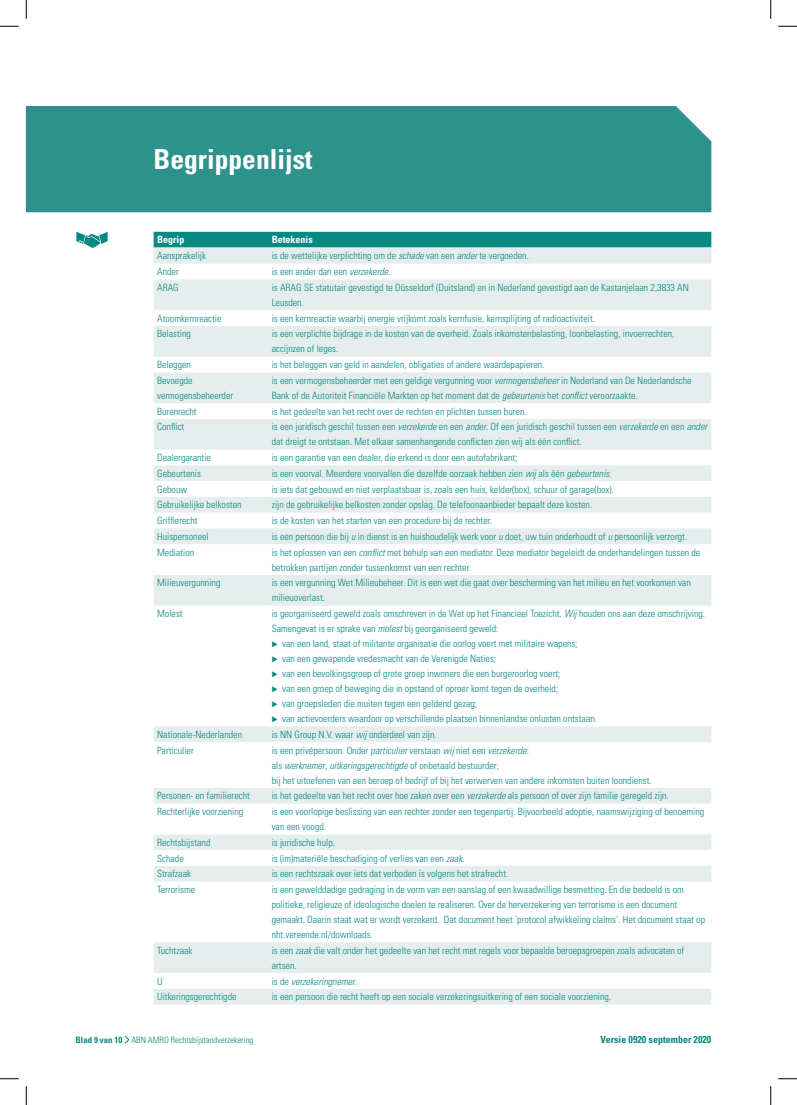
<style>
.page{position:relative;width:797px;height:1105px;background:#fff}
.page>*{position:absolute;margin:0;border:0;box-sizing:border-box;transform-origin:0 0}
.t1{font:700 condensed 27.5px "Univers LT Std";color:#fff}
.t2{font:300 condensed 10px/15px "Univers LT Std";color:#098983}
.t3{font:700 condensed 10px "Univers LT Std";color:#098983}
.t4{font:italic 300 condensed 10px "Univers LT Std";color:#098983}
.t5{font:700 condensed 10px "Univers LT Std";color:#fff}
.t6{font:300 condensed 8.75px "Univers LT Std";color:#098983}
.s1{font-style:italic}
.s2{font-style:normal}
.s3{font-weight:700}
</style>
<div class="page">
<svg style="left:76px;top:232px;width:32px;height:16px"></svg>
<div style="left:26px;top:106px;width:685px;height:106px;background:#2d918c"></div>
<div style="left:154px;top:232px;width:557px;height:16px;background:#098983"></div>
<svg style="left:154px;top:248px;width:557px;height:756px"></svg>
<svg style="left:154px;top:497px;width:557px;height:109px;fill:#e5eeed"></svg>
<svg style="left:124px;top:1035px;width:5px;height:9px"></svg>
<svg style="left:0;top:25px;width:19px;height:2px"></svg>
<svg style="left:778px;top:25px;width:19px;height:2px"></svg>
<svg style="left:0;top:1078px;width:19px;height:1px"></svg>
<svg style="left:778px;top:1078px;width:19px;height:1px"></svg>
<svg style="left:25px;top:0;width:2px;height:19px"></svg>
<svg style="left:25px;top:1086px;width:2px;height:19px"></svg>
<svg style="left:770px;top:0;width:1px;height:19px"></svg>
<svg style="left:770px;top:1086px;width:1px;height:19px"></svg>
<svg style="left:272px;top:641px;width:5px;height:6px"></svg>
<svg style="left:272px;top:656px;width:5px;height:6px"></svg>
<svg style="left:272px;top:671px;width:5px;height:6px"></svg>
<svg style="left:272px;top:686px;width:5px;height:6px"></svg>
<svg style="left:272px;top:701px;width:5px;height:6px"></svg>
<svg style="left:272px;top:716px;width:5px;height:6px"></svg>
<h1 class="t1" style="left:154px;top:142px;width:160px">Begrippenlijst</h1>
<p class="t5" style="left:157px;top:234px;width:29px">Begrip</p>
<p class="t5" style="left:272px;top:234px;width:43px">Betekenis</p>
<p class="t2" style="left:157px;top:248px;width:50px">Aansprakelijk</p>
<p class="t2" style="left:272px;top:248px;width:259px">is de wettelijke verplichting om de <span class="s1">schade</span> van een <span class="s1">ander</span> te vergoeden.</p>
<p class="t2" style="left:157px;top:264px;width:23px">Ander</p>
<p class="t2" style="left:272px;top:264px;width:120px">is een ander dan een <span class="s1">verzekerde</span>.</p>
<p class="t2" style="left:157px;top:280px;width:23px">ARAG</p>
<p class="t2" style="left:272px;top:280px;width:419px">is ARAG SE statutair gevestigd te Düsseldorf (Duitsland) en in Nederland gevestigd aan de Kastanjelaan 2,3833 AN<br>Leusden.</p>
<p class="t2" style="left:157px;top:311px;width:66px">Atoomkernreactie</p>
<p class="t2" style="left:272px;top:311px;width:325px">is een kernreactie waarbij energie vrijkomt zoals kernfusie, kernsplijting of radioactiviteit.</p>
<p class="t2" style="left:157px;top:326px;width:35px">Belasting</p>
<p class="t2" style="left:272px;top:326px;width:404px">is een verplichte bijdrage in de kosten van de overheid. Zoals inkomstenbelasting, loonbelasting, invoerrechten, accijnzen of leges.</p>
<p class="t2" style="left:157px;top:357px;width:35px">Beleggen</p>
<p class="t2" style="left:272px;top:357px;width:274px">is het beleggen van geld in aandelen, obligaties of andere waardepapieren.</p>
<p class="t2" style="left:157px;top:373px;width:78px">Bevoegde vermogensbeheerder</p>
<p class="t2" style="left:272px;top:373px;width:421px">is een vermogensbeheerder met een geldige vergunning voor <span class="s1">vermogensbeheer</span> in Nederland van De Nederlandsche<br>Bank of de Autoriteit Financiële Markten op het moment dat de <span class="s1">gebeurtenis</span> het <span class="s1">conflict</span> veroorzaakte.</p>
<p class="t2" style="left:157px;top:404px;width:41px">Burenrecht</p>
<p class="t2" style="left:272px;top:404px;width:256px">is het gedeelte van het recht over de rechten en plichten tussen buren.</p>
<p class="t2" style="left:157px;top:419px;width:29px">Conflict</p>
<p class="t2" style="left:272px;top:419px;width:437px">is een juridisch geschil tussen een <span class="s1">verzekerde</span> en een <span class="s1">ander</span>. Of een juridisch geschil tussen een <span class="s1">verzekerde</span> en een <span class="s1">ander </span>dat dreigt te ontstaan. Met elkaar samenhangende conflicten zien wij als één conflict.</p>
<p class="t2" style="left:157px;top:450px;width:55px">Dealergarantie</p>
<p class="t2" style="left:272px;top:450px;width:247px">is een garantie van een dealer, die erkend is door een autofabrikant;</p>
<p class="t2" style="left:157px;top:466px;width:45px">Gebeurtenis</p>
<p class="t2" style="left:272px;top:466px;width:341px">is een voorval. Meerdere voorvallen die dezelfde oorzaak hebben zien <span class="s1">wij</span> als één <span class="s1">gebeurtenis</span>.</p>
<p class="t2" style="left:157px;top:482px;width:31px">Gebouw</p>
<p class="t2" style="left:272px;top:482px;width:344px">is iets dat gebouwd en niet verplaatsbaar is, zoals een huis, kelder(box), schuur of garage(box).</p>
<p class="t2" style="left:157px;top:497px;width:86px">Gebruikelijke belkosten</p>
<p class="t2" style="left:272px;top:497px;width:322px">zijn de gebruikelijke belkosten zonder opslag. De telefoonaanbieder bepaalt deze kosten.</p>
<p class="t2" style="left:157px;top:513px;width:42px">Griffierecht</p>
<p class="t2" style="left:272px;top:513px;width:222px">is de kosten van het starten van een procedure bij de rechter.</p>
<p class="t2" style="left:157px;top:529px;width:53px">Huispersoneel</p>
<p class="t2" style="left:272px;top:529px;width:417px">is een persoon die bij <span class="s1">u</span> in dienst is en huishoudelijk werk voor <span class="s1">u</span> doet, uw tuin onderhoudt of <span class="s1">u</span> persoonlijk verzorgt.</p>
<p class="t2" style="left:157px;top:544px;width:39px">Mediation</p>
<p class="t2" style="left:272px;top:544px;width:430px">is het oplossen van een <span class="s1">conflict</span> met behulp van een mediator. Deze mediator begeleidt de onderhandelingen tussen de betrokken partijen zonder tussenkomst van een rechter.</p>
<p class="t2" style="left:157px;top:575px;width:65px">Milieuvergunning</p>
<p class="t2" style="left:272px;top:575px;width:420px">is een vergunning Wet Milieubeheer. Dit is een wet die gaat over bescherming van het milieu en het voorkomen van milieuoverlast.</p>
<p class="t2" style="left:157px;top:606px;width:27px">Molest</p>
<p class="t2" style="left:272px;top:606px;width:435px">is georganiseerd geweld zoals omschreven in de Wet op het Financieel Toezicht. <span class="s1">Wij</span> houden ons aan deze omschrijving.</p>
<p class="t2" style="left:272px;top:621px;width:228px">Samengevat is er sprake van <span class="s1">molest</span> bij georganiseerd geweld:</p>
<p class="t2" style="left:282px;top:636px;width:297px">van een land, staat of militante organisatie die oorlog voert met militaire wapens;</p>
<p class="t2" style="left:282px;top:651px;width:215px">van een gewapende vredesmacht van de Verenigde Naties;</p>
<p class="t2" style="left:282px;top:666px;width:280px">van een bevolkingsgroep of grote groep inwoners die een burgeroorlog voert;</p>
<p class="t2" style="left:282px;top:681px;width:277px">van een groep of beweging die in opstand of oproer komt tegen de overheid;</p>
<p class="t2" style="left:282px;top:696px;width:196px">van groepsleden die muiten tegen een geldend gezag;</p>
<p class="t2" style="left:282px;top:711px;width:316px">van actievoerders waardoor op verschillende plaatsen binnenlandse onlusten ontstaan.</p>
<p class="t2" style="left:157px;top:727px;width:86px">Nationale-Nederlanden</p>
<p class="t2" style="left:272px;top:727px;width:167px">is NN Group N.V. waar <span class="s1">wij</span> onderdeel van zijn.</p>
<p class="t2" style="left:157px;top:742px;width:38px">Particulier</p>
<p class="t2" style="left:272px;top:742px;width:381px">is een privépersoon. Onder <span class="s1">particulier</span> verstaan <span class="s1">wij</span> niet een <span class="s1">verzekerde</span>:<br>als <span class="s1">werknemer</span>, <span class="s1">uitkeringsgerechtigde</span> of onbetaald bestuurder;<br>bij het uitoefenen van een beroep of bedrijf of bij het verwerven van andere inkomsten buiten loondienst.</p>
<p class="t2" style="left:157px;top:788px;width:94px">Personen- en familierecht</p>
<p class="t2" style="left:272px;top:788px;width:398px">is het gedeelte van het recht over hoe zaken over een <span class="s1">verzekerde</span> als persoon of over zijn familie geregeld zijn.</p>
<p class="t2" style="left:157px;top:804px;width:88px">Rechterlijke voorziening</p>
<p class="t2" style="left:272px;top:804px;width:434px">is een voorlopige beslissing van een rechter zonder een tegenpartij. Bijvoorbeeld adoptie, naamswijziging of benoeming van een voogd.</p>
<p class="t2" style="left:157px;top:835px;width:55px">Rechtsbijstand</p>
<p class="t2" style="left:272px;top:835px;width:65px">is juridische hulp.</p>
<p class="t2" style="left:157px;top:850px;width:28px">Schade</p>
<p class="t2" style="left:272px;top:850px;width:194px">is (im)materiële beschadiging of verlies van een <span class="s1">zaak</span>.</p>
<p class="t2" style="left:157px;top:866px;width:35px">Strafzaak</p>
<p class="t2" style="left:272px;top:866px;width:238px">is een rechtszaak over iets dat verboden is volgens het strafrecht.</p>
<p class="t2" style="left:157px;top:882px;width:40px">Terrorisme</p>
<p class="t2" style="left:272px;top:882px;width:435px">is een gewelddadige gedraging in de vorm van een aanslag of een kwaadwillige besmetting. En die bedoeld is om politieke, religieuze of ideologische doelen te realiseren. Over de herverzekering van terrorisme is een document gemaakt. Daarin staat wat er wordt verzekerd. Dat document heet ‘protocol afwikkeling claims’. Het document staat op nht.vereende.nl/downloads.</p>
<p class="t2" style="left:157px;top:943px;width:37px">Tuchtzaak</p>
<p class="t2" style="left:272px;top:943px;width:414px">is een <span class="s1">zaak</span> die valt onder het gedeelte van het recht met regels voor bepaalde beroepsgroepen zoals advocaten of artsen.</p>
<p class="t2" style="left:157px;top:973px;width:7px">U</p>
<p class="t4" style="left:272px;top:975px;width:87px"><span class="s2">is de</span> verzekeringnemer<span class="s2">.</span></p>
<p class="t2" style="left:157px;top:989px;width:81px">Uitkeringsgerechtigde</p>
<p class="t2" style="left:272px;top:989px;width:341px">is een persoon die recht heeft op een sociale verzekeringsuitkering of een sociale voorziening.</p>
<p class="t6" style="left:76px;top:1034px;width:179px"><span class="s3">Blad 9 van 10</span> ABN AMRO Rechtsbijstandverzekering</p>
<p class="t3" style="left:600px;top:1033px;width:112px">Versie 0920 september 2020</p>
</div>
